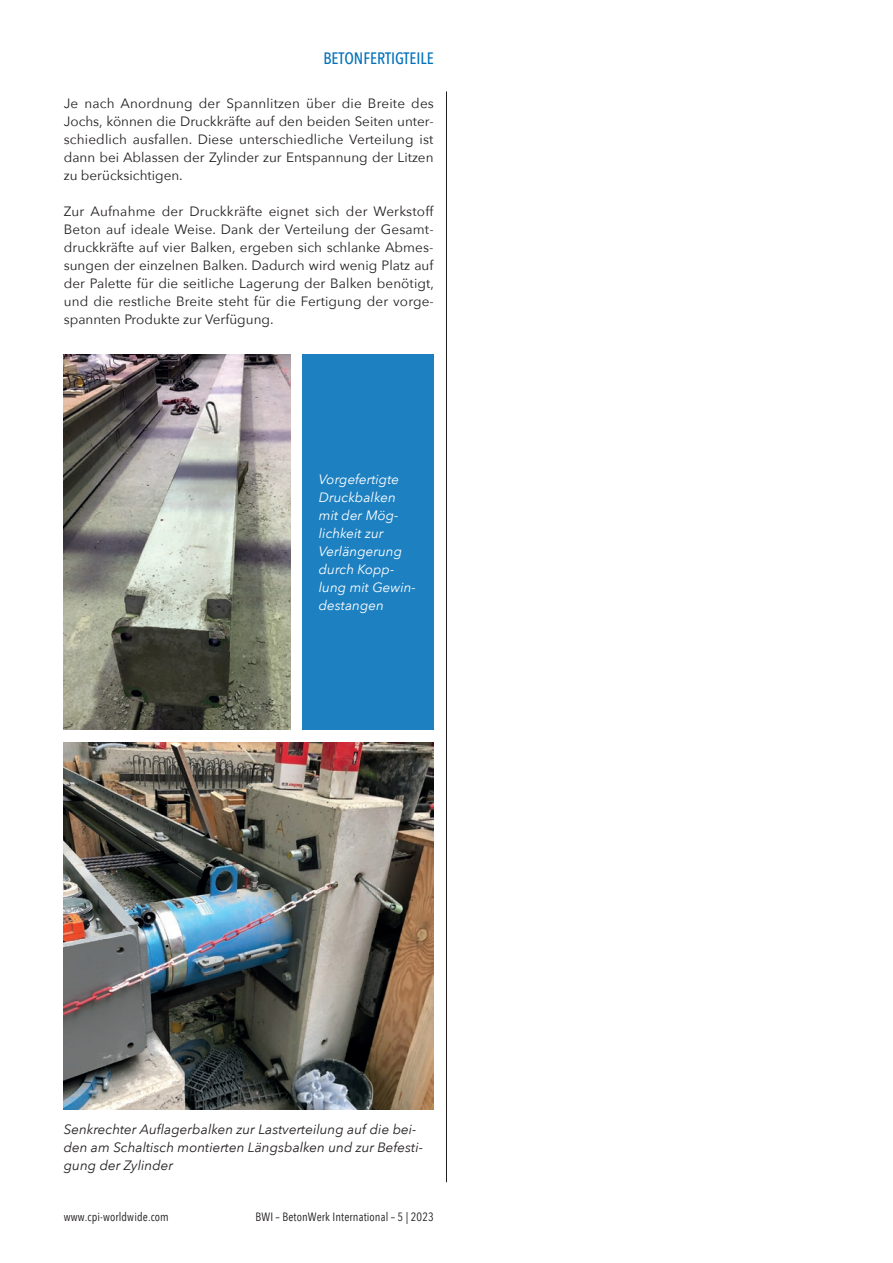
<style>
.page{position:relative;width:893px;height:1263px;background:#fff}
.page>*{position:absolute;margin:0;border:0;box-sizing:border-box;transform-origin:0 0}
.t1{font:500 16.5px "Avenir Next Condensed";color:#0372bb}
.t2{font:13.5px/18px "Avenir Next";color:#231f20;text-align:justify}
.t3{font:italic 13.5px/18px "Avenir Next";color:#231f20}
.t4{font:italic 13.5px/18px "Avenir Next";color:#fff}
.t5{font:12px "Avenir Next Condensed";letter-spacing:.01em;color:#231f20}
</style>
<div class="page">
<hr style="left:446px;top:91px;width:1px;height:1091px;background:#231f20">
<img style="left:64px;top:354px;width:226px;height:375px">
<img style="left:64px;top:742px;width:370px;height:368px">
<div style="left:302px;top:354px;width:132px;height:375px;background:#1c80c1"></div>
<p class="t1" style="left:323px;top:49px;width:112px">BETONFERTIGTEILE</p>
<p class="t2" style="left:64px;top:94px;width:372px">Je nach Anordnung der Spannlitzen über die Breite des Jochs, können die Druckkräfte auf den beiden Seiten unter&shy;schiedlich ausfallen. Diese unterschiedliche Verteilung ist dann bei Ablassen der Zylinder zur Entspannung der Litzen zu berücksichtigen.</p>
<p class="t2" style="left:64px;top:202px;width:372px">Zur Aufnahme der Druckkräfte eignet sich der Werkstoff Beton auf ideale Weise. Dank der Verteilung der Gesamt&shy;druckkräfte auf vier Balken, ergeben sich schlanke Abmes&shy;sungen der einzelnen Balken. Dadurch wird wenig Platz auf der Palette für die seitliche Lagerung der Balken benötigt, und die restliche Breite steht für die Fertigung der vorge&shy;spannten Produkte zur Verfügung.</p>
<p class="t4" style="left:319px;top:469px;width:98px">Vorgefertigte<br>Druckbalken mit der Mög&shy;lichkeit zur<br>Verlängerung durch Kopp&shy;lung mit Gewin&shy;destangen</p>
<p class="t3" style="left:64px;top:1120px;width:361px">Senkrechter Auflagerbalken zur Lastverteilung auf die bei&shy;den am Schaltisch montierten Längsbalken und zur Befesti&shy;gung der Zylinder</p>
<p class="t5" style="left:64px;top:1207px;width:107px">www.cpi-worldwide.com</p>
<p class="t5" style="left:256px;top:1207px;width:180px">BWI – BetonWerk International – 5 | 2023</p>
</div>
